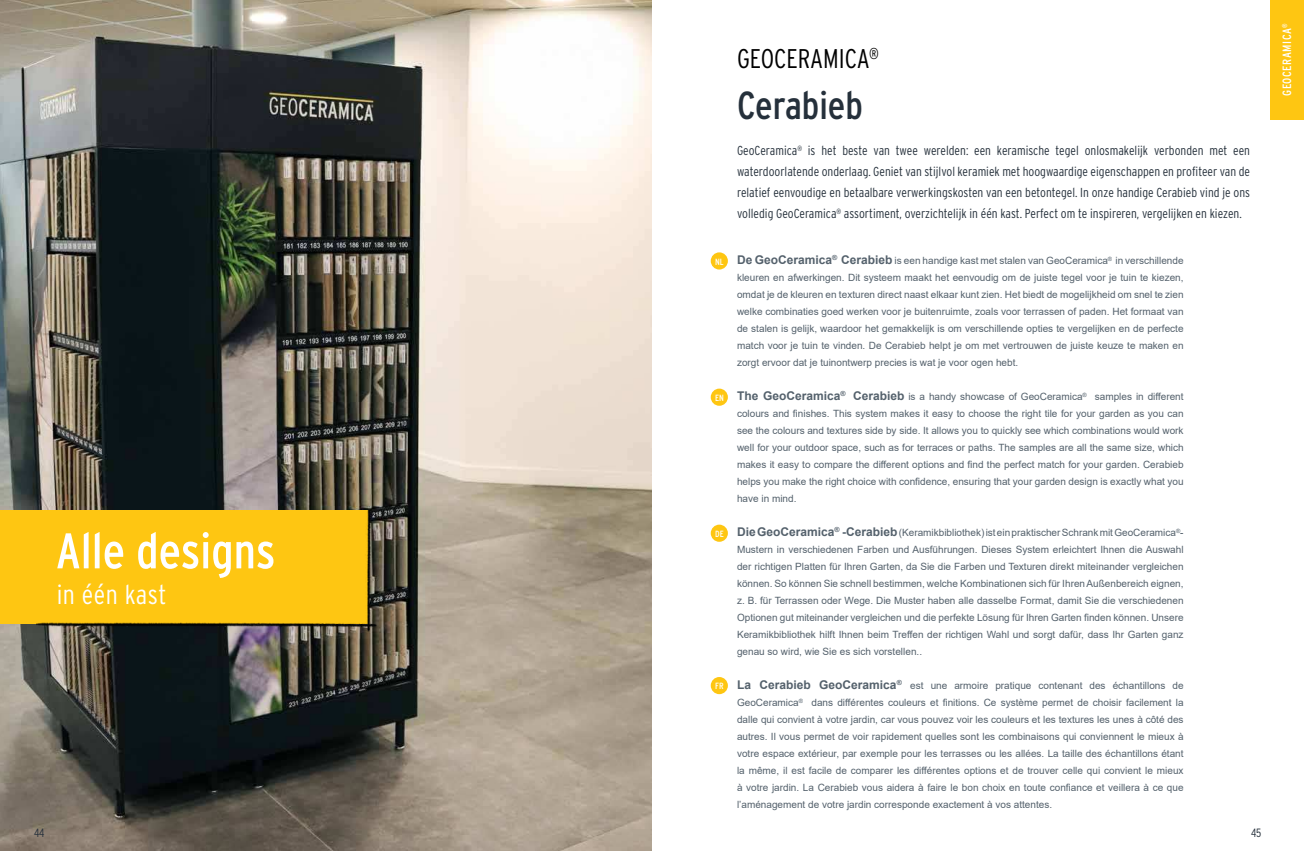
<style>
.page{position:relative;width:1304px;height:851px;background:#fff}
.page>*{position:absolute;margin:0;border:0;box-sizing:border-box;transform-origin:0 0}
.t1{font:50px "Interstate Condensed";color:#fff}
.t2{font:39px "Interstate Condensed";color:#25303b}
.t3{font:300 27px "Interstate Condensed";color:#000}
.t4{font:300 27px "Interstate Condensed";letter-spacing:.02em;color:#fff}
.t5{font:300 13px/21px "Interstate Condensed";color:#25303b;text-align:justify}
.t6{font:12px "Interstate Condensed";letter-spacing:.05em;color:#fff}
.t7{font:300 12px "Interstate Condensed";color:#25303b}
.t8{font:10px/17px "Arial";color:#54616c;text-align:justify}
.t9{font:9px "Interstate Condensed";color:#fff}
.s1{font-weight:700;font-size:12px}
</style>
<div class="page">
<div style="left:711px;top:388px;width:17px;height:17px;background:#fec612;border-radius:50%"></div>
<div style="left:711px;top:252px;width:17px;height:17px;background:#fec612;border-radius:50%"></div>
<div style="left:711px;top:524px;width:17px;height:17px;background:#fec612;border-radius:50%"></div>
<div style="left:711px;top:677px;width:17px;height:17px;background:#fec612;border-radius:50%"></div>
<div style="left:1271px;top:0;width:33px;height:120px;background:#fec612"></div>
<img style="left:0;top:0;width:652px;height:850px">
<div style="left:0;top:510px;width:369px;height:114px;background:#fec612"></div>
<img style="left:37px;top:510px;width:349px;height:128px">
<h1 class="t1" style="left:56px;top:524px;width:221px">Alle designs</h1>
<h3 class="t4" style="left:57px;top:579px;width:111px">in één kast</h3>
<p class="t9" style="left:715px;top:257px;width:10px">NL</p>
<p class="t9" style="left:715px;top:393px;width:10px">EN</p>
<p class="t9" style="left:715px;top:529px;width:10px">DE</p>
<p class="t9" style="left:715px;top:681px;width:10px">FR</p>
<h3 class="t3" style="left:737px;top:44px;width:143px">GEOCERAMICA<sup>®</sup></h3>
<h2 class="t2" style="left:737px;top:85px;width:127px">Cerabieb</h2>
<p class="t5" style="left:737px;top:140px;width:515px">GeoCeramica<sup>®</sup> is het beste van twee werelden: een keramische tegel onlosmakelijk verbonden met een waterdoorlatende onderlaag. Geniet van stijlvol keramiek met hoogwaardige eigenschappen en profiteer van de relatief eenvoudige en betaalbare verwerkingskosten van een betontegel. In onze handige Cerabieb vind je ons volledig GeoCeramica<sup>®</sup> assortiment, overzichtelijk in één kast. Perfect om te inspireren, vergelijken en kiezen.</p>
<p class="t8" style="left:737px;top:253px;width:448px"><span class="s1">De GeoCeramica</span><sup>®</sup> <span class="s1">Cerabieb</span> is een handige kast met stalen van GeoCeramica<sup>®</sup> in verschillende kleuren en afwerkingen. Dit systeem maakt het eenvoudig om de juiste tegel voor je tuin te kiezen, omdat je de kleuren en texturen direct naast elkaar kunt zien. Het biedt de mogelijkheid om snel te zien welke combinaties goed werken voor je buitenruimte, zoals voor terrassen of paden. Het formaat van de stalen is gelijk, waardoor het gemakkelijk is om verschillende opties te vergelijken en de perfecte match voor je tuin te vinden. De Cerabieb helpt je om met vertrouwen de juiste keuze te maken en zorgt ervoor dat je tuinontwerp precies is wat je voor ogen hebt.</p>
<p class="t8" style="left:737px;top:389px;width:448px"><span class="s1">The GeoCeramica</span><sup>®</sup> <span class="s1">Cerabieb</span> is a handy showcase of GeoCeramica<sup>®</sup> samples in di昀昀erent colours and 昀椀nishes. This system makes it easy to choose the right tile for your garden as you can see the colours and textures side by side. It allows you to quickly see which combinations would work well for your outdoor space, such as for terraces or paths. The samples are all the same size, which makes it easy to compare the di昀昀erent options and 昀椀nd the perfect match for your garden. Cerabieb helps you make the right choice with con昀椀dence, ensuring that your garden design is exactly what you have in mind.</p>
<p class="t8" style="left:737px;top:525px;width:448px"><span class="s1">Die GeoCeramica</span><sup>®</sup> <span class="s1">-Cerabieb</span> (Keramikbibliothek) ist ein praktischer Schrank mit GeoCeramica<sup>®</sup>- Mustern in verschiedenen Farben und Ausführungen. Dieses System erleichtert Ihnen die Auswahl der richtigen Platten für Ihren Garten, da Sie die Farben und Texturen direkt miteinander vergleichen können. So können Sie schnell bestimmen, welche Kombinationen sich für Ihren Außenbereich eignen, z. B. für Terrassen oder Wege. Die Muster haben alle dasselbe Format, damit Sie die verschiedenen Optionen gut miteinander vergleichen und die perfekte Lösung für Ihren Garten 昀椀nden können. Unsere Keramikbibliothek hilft Ihnen beim Tre昀昀en der richtigen Wahl und sorgt dafür, dass Ihr Garten ganz genau so wird, wie Sie es sich vorstellen..</p>
<p class="t8" style="left:737px;top:678px;width:448px"><span class="s1">La Cerabieb GeoCeramica</span><sup>®</sup> est une armoire pratique contenant des échantillons de GeoCeramica<sup>®</sup> dans di昀昀érentes couleurs et 昀椀nitions. Ce système permet de choisir facilement la dalle qui convient à votre jardin, car vous pouvez voir les couleurs et les textures les unes à côté des autres. Il vous permet de voir rapidement quelles sont les combinaisons qui conviennent le mieux à votre espace extérieur, par exemple pour les terrasses ou les allées. La taille des échantillons étant la même, il est facile de comparer les di昀昀érentes options et de trouver celle qui convient le mieux à votre jardin. La Cerabieb vous aidera à faire le bon choix en toute con昀椀ance et veillera à ce que l’aménagement de votre jardin corresponde exactement à vos attentes.</p>
<p class="t7" style="left:34px;top:825px;width:12px">44</p>
<p class="t7" style="left:1251px;top:825px;width:12px">45</p>
<p class="t6" style="left:1281px;top:96px;width:75px;rotate:-90deg">GEOCERAMICA<sup>®</sup></p>
</div>
